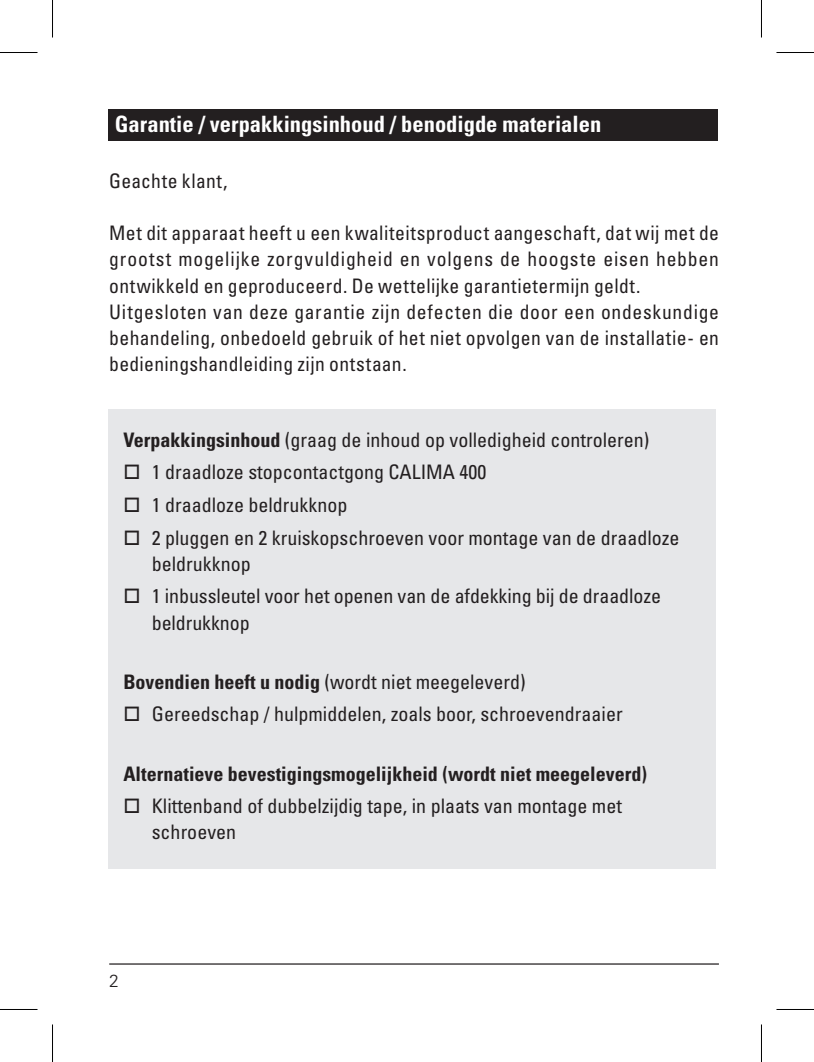
<style>
.page{position:relative;width:814px;height:1062px;background:#fff}
.page>*{position:absolute;margin:0;border:0;box-sizing:border-box;transform-origin:0 0}
.t1{font:700 condensed 22.5px "Univers LT Std";color:#fff}
.t2{font:condensed 20px/26.2px "Univers LT Std";color:#231f20}
.t3{font:condensed 20px/26.2px "Univers LT Std";letter-spacing:.03em;color:#231f20}
.t4{font:700 condensed 20px "Univers LT Std";color:#231f20}
.t5{font:300 17.5px "Univers LT Std";color:#231f20}
.s1{font-weight:700}
</style>
<div class="page">
<hr style="left:109px;top:963px;width:610px;height:1px;background:#231f20">
<div style="left:109px;top:409px;width:607px;height:460px;background:#e6e7e9"></div>
<div style="left:108px;top:109px;width:609px;height:32px;background:#231f20"></div>
<hr style="left:0;top:52px;width:38px;height:1px;background:#000">
<hr style="left:776px;top:52px;width:38px;height:1px;background:#000">
<hr style="left:0;top:1009px;width:38px;height:1px;background:#000">
<hr style="left:776px;top:1009px;width:38px;height:1px;background:#000">
<hr style="left:52px;top:0;width:1px;height:37px;background:#000">
<hr style="left:52px;top:1024px;width:1px;height:38px;background:#000">
<hr style="left:761px;top:0;width:1px;height:37px;background:#000">
<hr style="left:761px;top:1024px;width:1px;height:38px;background:#000">
<p class="t1" style="left:115px;top:110px;width:488px">Garantie / verpakkingsinhoud / benodigde materialen</p>
<p class="t2" style="left:109px;top:167px;width:120px">Geachte klant,</p>
<p class="t3" style="left:109px;top:219px;width:611px">Met dit apparaat heeft u een kwaliteitsproduct aangeschaft, dat wij met de grootst mogelijke zorgvuldigheid en volgens de hoogste eisen hebben ontwikkeld en geproduceerd. De wettelijke garantietermijn geldt.<br>Uitgesloten van deze garantie zijn defecten die door een ondeskundige behandeling, onbedoeld gebruik of het niet opvolgen van de installatie- en bedieningshandleiding zijn ontstaan.</p>
<p class="t2" style="left:123px;top:426px;width:527px"><span class="s1">Verpakkingsinhoud</span> (graag de inhoud op volledigheid controleren)</p>
<p class="t2" style="left:123px;top:459px;width:364px">□ 1 draadloze stopcontactgong CALIMA 400</p>
<p class="t2" style="left:123px;top:491px;width:225px">□ 1 draadloze beldrukknop</p>
<p class="t2" style="left:152px;top:524px;width:529px;text-indent:-28px">□ 2 pluggen en 2 kruiskopschroeven voor montage van de draadloze beldrukknop</p>
<p class="t2" style="left:152px;top:583px;width:511px;text-indent:-28px">□ 1 inbussleutel voor het openen van de afdekking bij de draadloze beldrukknop</p>
<p class="t2" style="left:123px;top:668px;width:404px"><span class="s1">Bovendien heeft u nodig</span> (wordt niet meegeleverd)</p>
<p class="t2" style="left:123px;top:701px;width:501px">□ Gereedschap / hulpmiddelen, zoals boor, schroevendraaier</p>
<p class="t4" style="left:123px;top:761px;width:525px">Alternatieve bevestigingsmogelijkheid (wordt niet meegeleverd)</p>
<p class="t2" style="left:152px;top:792px;width:471px;text-indent:-28px">□ Klittenband of dubbelzijdig tape, in plaats van montage met schroeven</p>
<p class="t5" style="left:109px;top:970px;width:11px">2</p>
</div>
